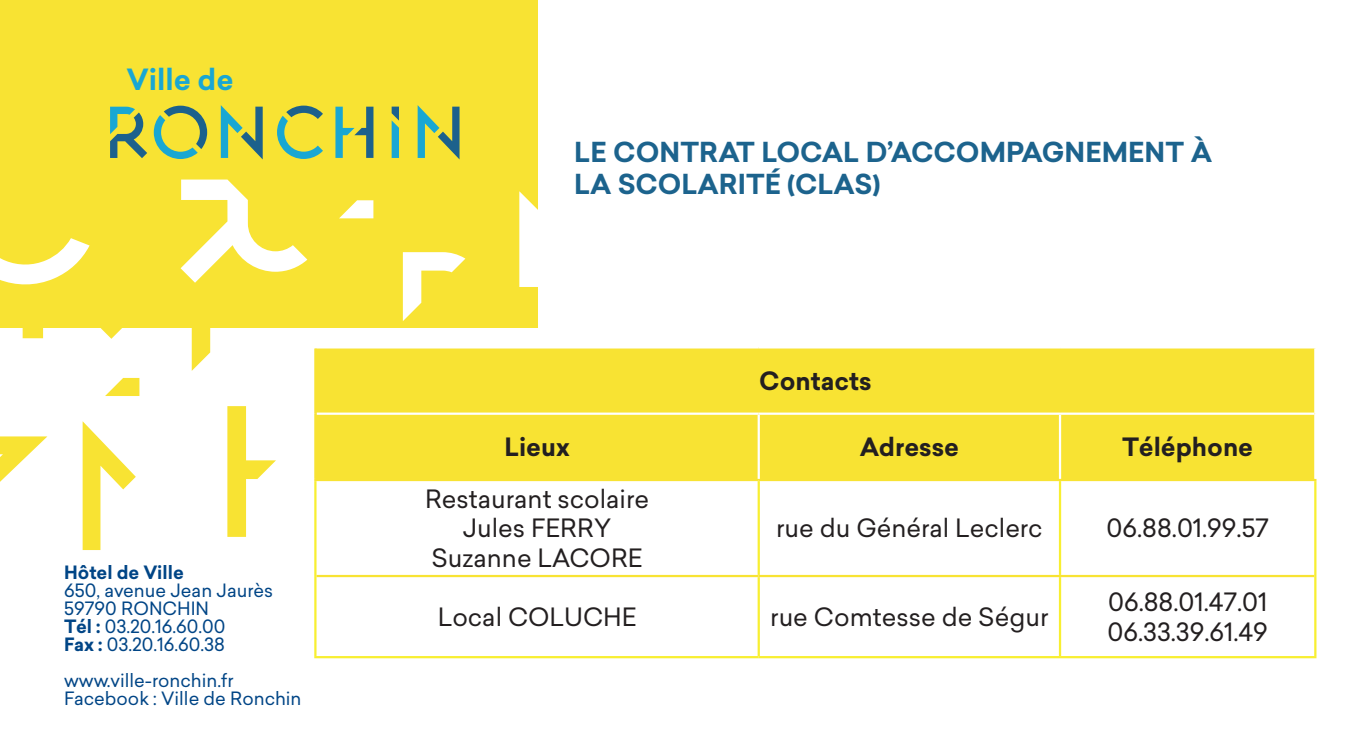
<style>
.page{position:relative;width:1372px;height:734px;background:#fff}
.page>*{position:absolute;margin:0;border:0;box-sizing:border-box;transform-origin:0 0}
.t1{font:700 28.57px "Sailec";color:#19a7d3}
.t2{font:700 27px/31.5px "Sailec";color:#1c638d}
.t3{font:24.75px/29.7px "Sailec";color:#231f20}
.t4{font:700 24.75px "Sailec";color:#231f20}
.t5{font:18px "Sailec";color:#004586}
.t6{font:700 18px "Sailec";color:#004586}
.s1{font-weight:700}
</style>
<div class="page">
<div style="left:0;top:0;width:537px;height:327px;background:#f8e333"></div>
<svg style="left:221px;top:105px;width:42px;height:54px"></svg>
<svg style="left:335px;top:107px;width:38px;height:51px"></svg>
<svg style="left:277px;top:106px;width:46px;height:53px"></svg>
<svg style="left:154px;top:106px;width:53px;height:53px"></svg>
<svg style="left:391px;top:107px;width:8px;height:51px"></svg>
<svg style="left:417px;top:105px;width:42px;height:54px"></svg>
<svg style="left:110px;top:107px;width:37px;height:51px"></svg>
<svg style="left:192px;top:327px;width:62px;height:44px"></svg>
<svg style="left:227px;top:406px;width:49px;height:131px"></svg>
<svg style="left:105px;top:378px;width:34px;height:18px"></svg>
<svg style="left:83px;top:421px;width:53px;height:129px"></svg>
<svg style="left:0;top:436px;width:47px;height:46px"></svg>
<svg style="left:180px;top:179px;width:127px;height:104px"></svg>
<svg style="left:339px;top:200px;width:34px;height:18px"></svg>
<svg style="left:519px;top:191px;width:19px;height:96px;background:#fefbe7"></svg>
<svg style="left:0;top:238px;width:126px;height:101px"></svg>
<svg style="left:403px;top:252px;width:62px;height:69px"></svg>
<div style="left:316px;top:348px;width:998px;height:131px;background:#f8e333"></div>
<hr style="left:316px;top:412px;width:442px;height:3px;background:#fff">
<hr style="left:758px;top:412px;width:301px;height:3px;background:#fff">
<hr style="left:1059px;top:412px;width:255px;height:3px;background:#fff">
<hr style="left:314px;top:481px;width:2px;height:95px;background:#f8ef31">
<hr style="left:757px;top:481px;width:2px;height:93px;background:#f8ef31">
<hr style="left:1058px;top:481px;width:3px;height:93px;background:#f8ef31">
<hr style="left:1314px;top:481px;width:2px;height:95px;background:#f8ef31">
<hr style="left:314px;top:576px;width:2px;height:80px;background:#f8ef31">
<hr style="left:757px;top:577px;width:2px;height:79px;background:#f8ef31">
<hr style="left:1058px;top:577px;width:3px;height:79px;background:#f8ef31">
<hr style="left:1314px;top:576px;width:2px;height:80px;background:#f8ef31">
<hr style="left:314px;top:656px;width:444px;height:2px;background:#f8ef31">
<hr style="left:758px;top:656px;width:301px;height:2px;background:#f8ef31">
<hr style="left:1059px;top:656px;width:257px;height:2px;background:#f8ef31">
<hr style="left:314px;top:348px;width:2px;height:65px;background:#f8e333">
<hr style="left:314px;top:413px;width:2px;height:66px;background:#f8e333">
<hr style="left:314px;top:479px;width:444px;height:2px;background:#f8e333">
<hr style="left:758px;top:479px;width:301px;height:2px;background:#f8e333">
<hr style="left:1059px;top:479px;width:257px;height:2px;background:#f8e333">
<hr style="left:316px;top:574px;width:442px;height:3px;background:#f8e333">
<hr style="left:758px;top:574px;width:301px;height:3px;background:#f8e333">
<hr style="left:1059px;top:574px;width:255px;height:3px;background:#f8e333">
<hr style="left:757px;top:415px;width:2px;height:64px;background:#fff">
<hr style="left:1058px;top:415px;width:3px;height:64px;background:#fff">
<p class="t1" style="left:126px;top:59px;width:109px">Ville de</p>
<p class="t6" style="left:64px;top:559px;width:121px">Hôtel de Ville</p>
<p class="t5" style="left:64px;top:577px;width:210px">650, avenue Jean Jaurès</p>
<p class="t5" style="left:64px;top:595px;width:146px">59790 RONCHIN</p>
<p class="t5" style="left:64px;top:613px;width:163px"><span class="s1">Tél :</span> 03.20.16.60.00</p>
<p class="t5" style="left:64px;top:631px;width:162px"><span class="s1">Fax :</span> 03.20.16.60.38</p>
<p class="t5" style="left:64px;top:667px;width:171px">www.ville-ronchin.fr</p>
<p class="t5" style="left:64px;top:685px;width:239px">Facebook : Ville de Ronchin</p>
<p class="t2" style="left:574px;top:137px;width:639px">LE CONTRAT LOCAL D’ACCOMPAGNEMENT À<br>LA SCOLARITÉ (CLAS)</p>
<p class="t4" style="left:759px;top:363px;width:114px">Contacts</p>
<p class="t4" style="left:504px;top:429px;width:67px">Lieux</p>
<p class="t4" style="left:859px;top:429px;width:101px">Adresse</p>
<p class="t4" style="left:1122px;top:429px;width:132px">Téléphone</p>
<p class="t3" style="left:425px;top:483px;width:225px">Restaurant scolaire</p>
<p class="t3" style="left:463px;top:513px;width:150px">Jules FERRY</p>
<p class="t3" style="left:431px;top:542px;width:213px">Suzanne LACORE</p>
<p class="t3" style="left:776px;top:513px;width:268px">rue du Général Leclerc</p>
<p class="t3" style="left:1106px;top:513px;width:164px">06.88.01.99.57</p>
<p class="t3" style="left:437px;top:601px;width:200px">Local COLUCHE</p>
<p class="t3" style="left:770px;top:601px;width:280px">rue Comtesse de Ségur</p>
<p class="t3" style="left:1107px;top:586px;width:162px">06.88.01.47.01<br>06.33.39.61.49</p>
</div>
